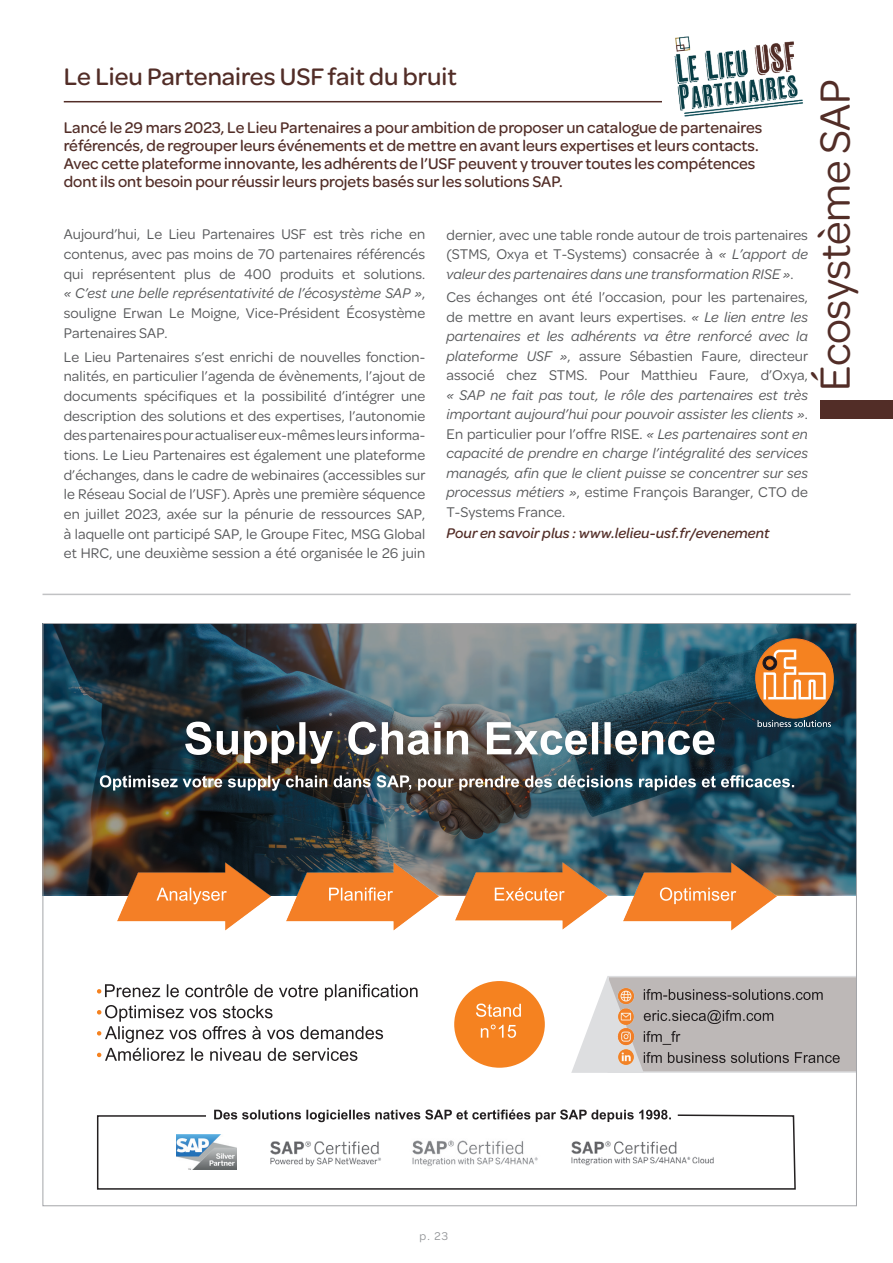
<style>
.page{position:relative;width:893px;height:1263px;background:#fff}
.page>*{position:absolute;margin:0;border:0;box-sizing:border-box;transform-origin:0 0}
.t1{font:45px "Omnes";letter-spacing:-.01em;color:#522d27}
.t2{font:500 25.5px "Omnes";color:#522d27}
.t3{font:500 16.5px/18px "Omnes";color:#522d27}
.t4{font:15px/19.6px "Omnes";letter-spacing:.005em;color:#57585a;text-align:justify}
.t5{font:italic 15px/19.5px "Omnes";letter-spacing:.005em;color:#57585a;text-align:justify}
.t6{font:italic 500 15px "Omnes";letter-spacing:.005em;color:#522d27}
.t7{font:12px "Omnes";color:#939598}
.s1{font-style:italic}
.s2{font-style:normal}
</style>
<div class="page">
<div style="left:821px;top:401px;width:72px;height:18px;background:#522d27"></div>
<hr style="left:64px;top:101px;width:744px;height:1px;background:#522d27">
<div style="left:662px;top:80px;width:153px;height:31px;background:#fff"></div>
<img style="left:674px;top:36px;width:129px;height:81px">
<hr style="left:43px;top:594px;width:808px;height:1px;background:#c1c2c4">
<img style="left:45px;top:625px;width:810px;height:270px">
<img style="left:185px;top:722px;width:530px;height:42px">
<img style="left:100px;top:775px;width:694px;height:16px">
<img style="left:118px;top:854px;width:152px;height:77px">
<svg style="left:156px;top:888px;width:71px;height:16px"></svg>
<svg style="left:97px;top:984px;width:321px;height:77px"></svg>
<svg style="left:571px;top:976px;width:284px;height:97px;background:#bbb8b7"></svg>
<svg style="left:214px;top:1109px;width:454px;height:5px"></svg>
<svg style="left:96px;top:1114px;width:700px;height:76px"></svg>
<img style="left:177px;top:1134px;width:60px;height:35px">
<img style="left:408px;top:1134px;width:134px;height:35px">
<img style="left:262px;top:1136px;width:126px;height:36px">
<div style="left:454px;top:981px;width:91px;height:87px;background:#f58220;border-radius:50%"></div>
<svg style="left:476px;top:1003px;width:45px;height:14px"></svg>
<svg style="left:481px;top:1024px;width:35px;height:14px"></svg>
<img style="left:563px;top:1131px;width:158px;height:42px">
<img style="left:286px;top:853px;width:153px;height:78px">
<svg style="left:329px;top:887px;width:64px;height:14px"></svg>
<img style="left:455px;top:853px;width:153px;height:77px">
<svg style="left:495px;top:887px;width:70px;height:14px"></svg>
<img style="left:624px;top:853px;width:152px;height:78px">
<svg style="left:660px;top:887px;width:76px;height:17px"></svg>
<img style="left:617px;top:1007px;width:18px;height:18px">
<img style="left:617px;top:987px;width:18px;height:18px">
<img style="left:617px;top:1048px;width:18px;height:18px">
<img style="left:617px;top:1028px;width:18px;height:17px">
<svg style="left:756px;top:639px;width:77px;height:88px;background:#b97e49"></svg>
<h2 class="t2" style="left:64px;top:59px;width:394px">Le Lieu Partenaires USF fait du bruit</h2>
<p class="t3" style="left:64px;top:118px;width:700px">Lancé le 29 mars 2023, Le Lieu Partenaires a pour ambition de proposer un catalogue de partenaires référencés, de regrouper leurs événements et de mettre en avant leurs expertises et leurs contacts.<br>Avec cette plateforme innovante, les adhérents de l’USF peuvent y trouver toutes les compétences dont ils ont besoin pour réussir leurs projets basés sur les solutions SAP.</p>
<p class="t4" style="left:64px;top:224px;width:363px">Aujourd’hui, Le Lieu Partenaires USF est très riche en contenus, avec pas moins de 70 partenaires référencés qui représentent plus de 400 produits et solutions. <span class="s1">« C’est une belle représentativité de l’écosystème SAP »</span>, souligne Erwan Le Moigne, Vice-Président Écosystème Partenaires SAP.</p>
<p class="t4" style="left:64px;top:346px;width:363px">Le Lieu Partenaires s’est enrichi de nouvelles fonction&shy;nalités, en particulier l’agenda de évènements, l’ajout de documents spécifiques et la possibilité d’intégrer une description des solutions et des expertises, l’autonomie des partenaires pour actualiser eux-mêmes leurs informa&shy;tions. Le Lieu Partenaires est également une plateforme d’échanges, dans le cadre de webinaires (accessibles sur le Réseau Social de l’USF). Après une première séquence en juillet 2023, axée sur la pénurie de ressources SAP, à laquelle ont participé SAP, le Groupe Fitec, MSG Global et HRC, une deuxième session a été organisée le 26 juin</p>
<h1 class="t1" style="left:805px;top:391px;width:313px;rotate:-90deg">Écosystème SAP</h1>
<p class="t4" style="left:446px;top:224px;width:363px">dernier, avec une table ronde autour de trois partenaires (STMS, Oxya et T-Systems) consacrée à <span class="s1">« L’apport de valeur des partenaires dans une transformation RISE »</span>.</p>
<p class="t4" style="left:446px;top:287px;width:363px">Ces échanges ont été l’occasion, pour les partenaires, de mettre en avant leurs expertises. <span class="s1">« Le lien entre les partenaires et les adhérents va être renforcé avec la plateforme USF »</span>, assure Sébastien Faure, directeur associé chez STMS. Pour Matthieu Faure, d’Oxya,</p>
<p class="t5" style="left:446px;top:384px;width:363px">« SAP ne fait pas tout, le rôle des partenaires est très important aujourd’hui pour pouvoir assister les clients »<span class="s2">.<br>En particulier pour l’offre RISE.</span> « Les partenaires sont en capacité de prendre en charge l’intégralité des services managés, afin que le client puisse se concentrer sur ses processus métiers »<span class="s2">, estime François Baranger, CTO de T-Systems France.</span></p>
<p class="t6" style="left:446px;top:524px;width:325px">Pour en savoir plus : www.lelieu-usf.fr/evenement</p>
<p class="t7" style="left:420px;top:1228px;width:30px">p. 23</p>
</div>
